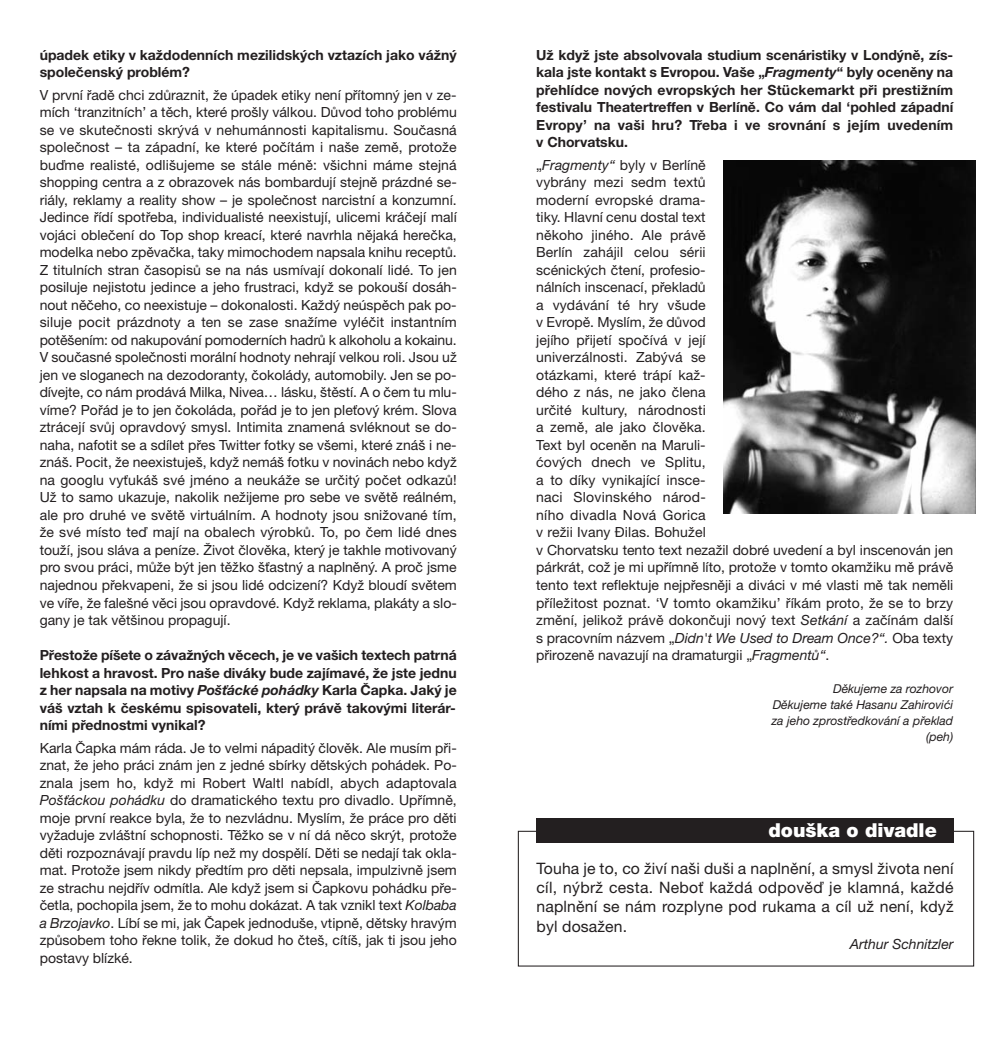
<style>
.page{position:relative;width:993px;height:1042px;background:#fff}
.page>*{position:absolute;margin:0;border:0;box-sizing:border-box;transform-origin:0 0}
.t1{font:900 19.25px "Helvetica Neue CE";color:#fff}
.t2{font:15.75px/19.2px "Helvetica Neue CE";letter-spacing:.01em;color:#231f20;text-align:justify}
.t3{font:14px/17.5px "Helvetica Neue CE";letter-spacing:.005em;color:#231f20;text-align:justify}
.t4{font:700 14px/17.5px "Helvetica Neue CE";color:#231f20;text-align:justify}
.t5{font:italic 14px "Helvetica Neue CE";color:#231f20}
.t6{font:italic 12.25px/15.8px "Helvetica Neue CE";color:#231f20;text-align:right}
.s1{font-style:italic}
</style>
<div class="page">
<div style="left:536px;top:818px;width:417px;height:25px;background:#231f20"></div>
<img style="left:723px;top:161px;width:251px;height:352px">
<p class="t4" style="left:40px;top:47px;width:418px">úpadek etiky v každodenních mezilidských vztazích jako vážný společenský problém?</p>
<p class="t3" style="left:40px;top:88px;width:418px">V první řadě chci zdůraznit, že úpadek etiky není přítomný jen v ze&shy;mích ‘tranzitních’ a těch, které prošly válkou. Důvod toho problému se ve skutečnosti skrývá v nehumánnosti kapitalismu. Současná společnost – ta západní, ke které počítám i naše země, protože buďme realisté, odlišujeme se stále méně: všichni máme stejná shopping centra a z obrazovek nás bombardují stejně prázdné se&shy;riály, reklamy a reality show – je společnost narcistní a konzumní.<br>Jedince řídí spotřeba, individualisté neexistují, ulicemi kráčejí malí vojáci oblečení do Top shop kreací, které navrhla nějaká herečka, modelka nebo zpěvačka, taky mimochodem napsala knihu receptů.<br>Z titulních stran časopisů se na nás usmívají dokonalí lidé. To jen posiluje nejistotu jedince a jeho frustraci, když se pokouší dosáh&shy;nout něčeho, co neexistuje – dokonalosti. Každý neúspěch pak po&shy;siluje pocit prázdnoty a ten se zase snažíme vyléčit instantním potěšením: od nakupování pomoderních hadrů k alkoholu a kokainu.<br>V současné společnosti morální hodnoty nehrají velkou roli. Jsou už jen ve sloganech na dezodoranty, čokolády, automobily. Jen se po&shy;dívejte, co nám prodává Milka, Nivea… lásku, štěstí. A o čem tu mlu&shy;víme? Pořád je to jen čokoláda, pořád je to jen pleťový krém. Slova ztrácejí svůj opravdový smysl. Intimita znamená svléknout se do&shy;naha, nafotit se a sdílet přes Twitter fotky se všemi, které znáš i ne - znáš. Pocit, že neexistuješ, když nemáš fotku v novinách nebo když na googlu vyťukáš své jméno a neukáže se určitý počet odkazů!<br>Už to samo ukazuje, nakolik nežijeme pro sebe ve světě reálném, ale pro druhé ve světě virtuálním. A hodnoty jsou snižované tím, že své místo teď mají na obalech výrobků. To, po čem lidé dnes touží, jsou sláva a peníze. Život člověka, který je takhle motivovaný pro svou práci, může být jen těžko šťastný a naplněný. A proč jsme najednou překvapeni, že si jsou lidé odcizení? Když bloudí světem ve víře, že falešné věci jsou opravdové. Když reklama, plakáty a slo&shy;gany je tak většinou propagují.</p>
<p class="t4" style="left:40px;top:647px;width:418px">Přestože píšete o závažných věcech, je ve vašich textech patrná lehkost a hravost. Pro naše diváky bude zajímavé, že jste jednu z her napsala na motivy <span class="s1">Pošťácké pohádky</span> Karla Čapka. Jaký je váš vztah k českému spisovateli, který právě takovými literár&shy;ními přednostmi vynikal?</p>
<p class="t3" style="left:40px;top:740px;width:418px">Karla Čapka mám ráda. Je to velmi nápaditý člověk. Ale musím při&shy;znat, že jeho práci znám jen z jedné sbírky dětských pohádek. Po&shy;znala jsem ho, když mi Robert Waltl nabídl, abych adaptovala <span class="s1">Pošťáckou pohádku</span> do dramatického textu pro divadlo. Upřímně, moje první reakce byla, že to nezvládnu. Myslím, že práce pro děti vyžaduje zvláštní schopnosti. Těžko se v ní dá něco skrýt, protože děti rozpoznávají pravdu líp než my dospělí. Děti se nedají tak okla&shy;mat. Protože jsem nikdy předtím pro děti nepsala, impulzivně jsem ze strachu nejdřív odmítla. Ale když jsem si Čapkovu pohádku pře&shy;četla, pochopila jsem, že to mohu dokázat. A tak vznikl text <span class="s1">Kolbaba a Brzojavko</span>. Líbí se mi, jak Čapek jednoduše, vtipně, dětsky hravým způsobem toho řekne tolik, že dokud ho čteš, cítíš, jak ti jsou jeho postavy blízké.</p>
<p class="t4" style="left:536px;top:47px;width:418px">Už když jste absolvovala studium scenáristiky v Londýně, zís&shy;kala jste kontakt s Evropou. Vaše „<span class="s1">Fragmenty</span>“ byly oceněny na přehlídce nových evropských her Stückemarkt při prestižním festivalu Theatertreffen v Berlíně. Co vám dal ‘pohled západní Evropy’ na vaši hru? Třeba i ve srovnání s jejím uvedením v Chorvatsku.</p>
<p class="t3" style="left:536px;top:158px;width:418px;text-align:left">„<span class="s1">Fragmenty“</span> byly v Berlíně<br>vybrány mezi sedm textů<br>moderní evropské drama-<br>tiky. Hlavní cenu dostal text<br>někoho jiného. Ale právě<br>Berlín zahájil celou sérii<br>scénických čtení, profesio-<br>nálních inscenací, překladů<br>a vydávání té hry všude<br>v Evropě. Myslím, že důvod<br>jejího přijetí spočívá v její<br>univerzálnosti. Zabývá se<br>otázkami, které trápí kaž-<br>dého z nás, ne jako člena<br>určité kultury, národnosti<br>a země, ale jako člověka.<br>Text byl oceněn na Maruli-<br>ćových dnech ve Splitu,<br>a to díky vynikající insce-<br>naci Slovinského národ-<br>ního divadla Nová Gorica<br>v režii Ivany Đilas. Bohužel<br>v Chorvatsku tento text nezažil dobré uvedení a byl inscenován jen párkrát, což je mi upřímně líto, protože v tomto okamžiku mě právě tento text reflektuje nejpřesněji a diváci v mé vlasti mě tak neměli příležitost poznat. ‘V tomto okamžiku’ říkám proto, že se to brzy změní, jelikož právě dokončuji nový text <span class="s1">Setkání</span> a začínám další s pracovním názvem „<span class="s1">Didn't We Used to Dream Once?“.</span> Oba texty přirozeně navazují na dramaturgii „<span class="s1">Fragmentů“</span>.</p>
<p class="t6" style="left:771px;top:682px;width:183px">Děkujeme za rozhovor<br>Děkujeme také Hasanu Zahirovići za jeho zprostředkování a překlad (peh)</p>
<h1 class="t1" style="left:768px;top:823px;width:170px">douška o divadle</h1>
<p class="t2" style="left:536px;top:860px;width:418px">Touha je to, co živí naši duši a naplnění, a smysl života není cíl, nýbrž cesta. Neboť každá odpověď je klamná, každé naplnění se nám rozplyne pod rukama a cíl už není, když byl dosažen.</p>
<p class="t5" style="left:849px;top:939px;width:105px">Arthur Schnitzler</p>
</div>
